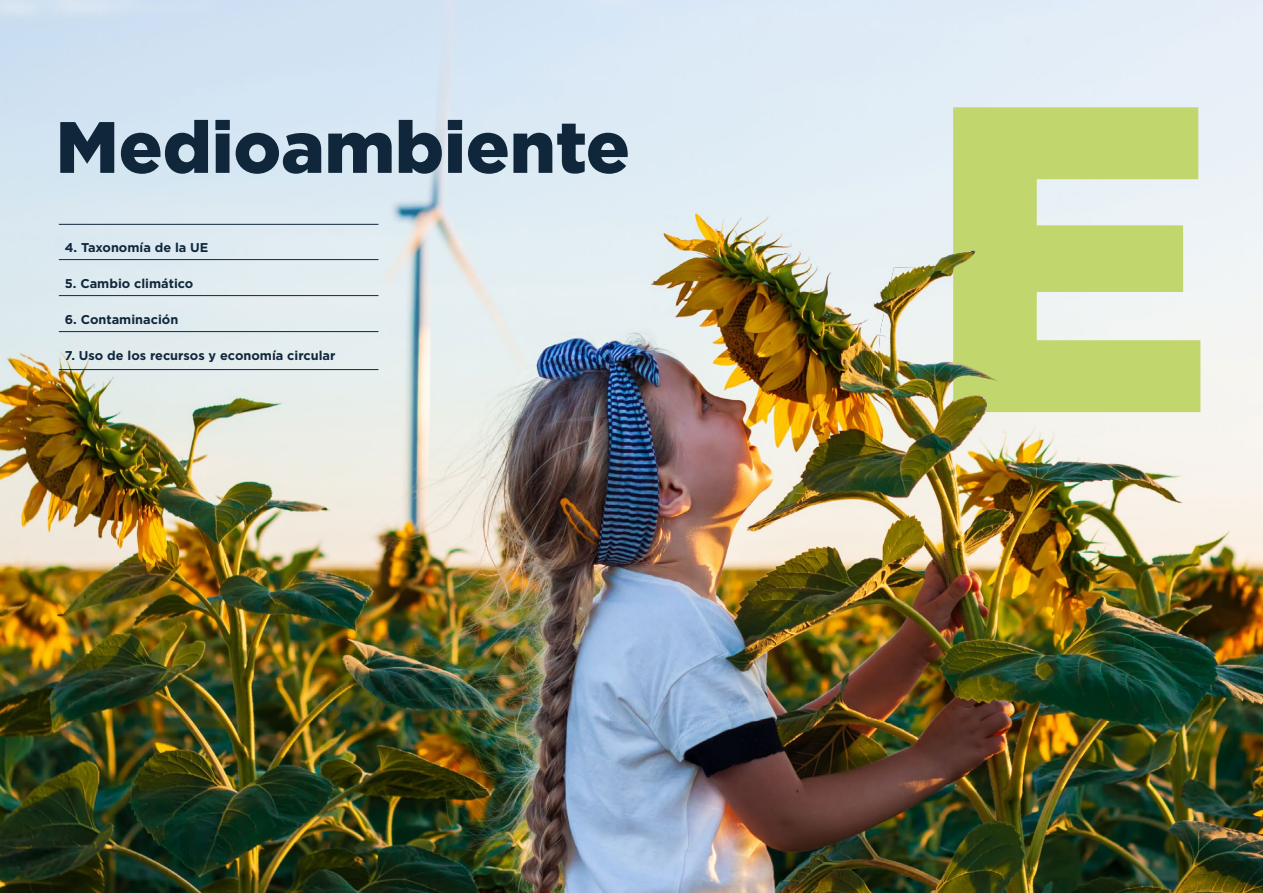
<style>
.page{position:relative;width:1263px;height:893px;background:#fff}
.page>*{position:absolute;margin:0;border:0;box-sizing:border-box;transform-origin:0 0}
.t1{font:900 435.3px "Gotham";color:#c1d66d}
.t2{font:900 72.6px "Gotham";color:#10273b}
.t3{font:700 12.75px "Gotham";color:#10273b}
</style>
<div class="page">
<img style="left:0;top:0;width:1263px;height:893px">
<hr style="left:59px;top:224px;width:319px;height:1px;background:#10273b">
<hr style="left:59px;top:259px;width:319px;height:1px;background:#10273b">
<hr style="left:59px;top:295px;width:319px;height:1px;background:#10273b">
<hr style="left:59px;top:331px;width:319px;height:1px;background:#10273b">
<hr style="left:59px;top:369px;width:319px;height:1px;background:#10273b">
<img style="left:876px;top:250px;width:124px;height:201px">
<h2 class="t2" style="left:56px;top:97px;width:576px">Medioambiente</h2>
<p class="t3" style="left:65px;top:239px;width:145px">4. Taxonomía de la UE</p>
<p class="t3" style="left:65px;top:275px;width:130px">5. Cambio climático</p>
<p class="t3" style="left:65px;top:311px;width:115px">6. Contaminación</p>
<p class="t3" style="left:65px;top:347px;width:272px">7. Uso de los recursos y economía circular</p>
<h1 class="t1" style="left:926px;top:-42px;width:292px">E</h1>
</div>
